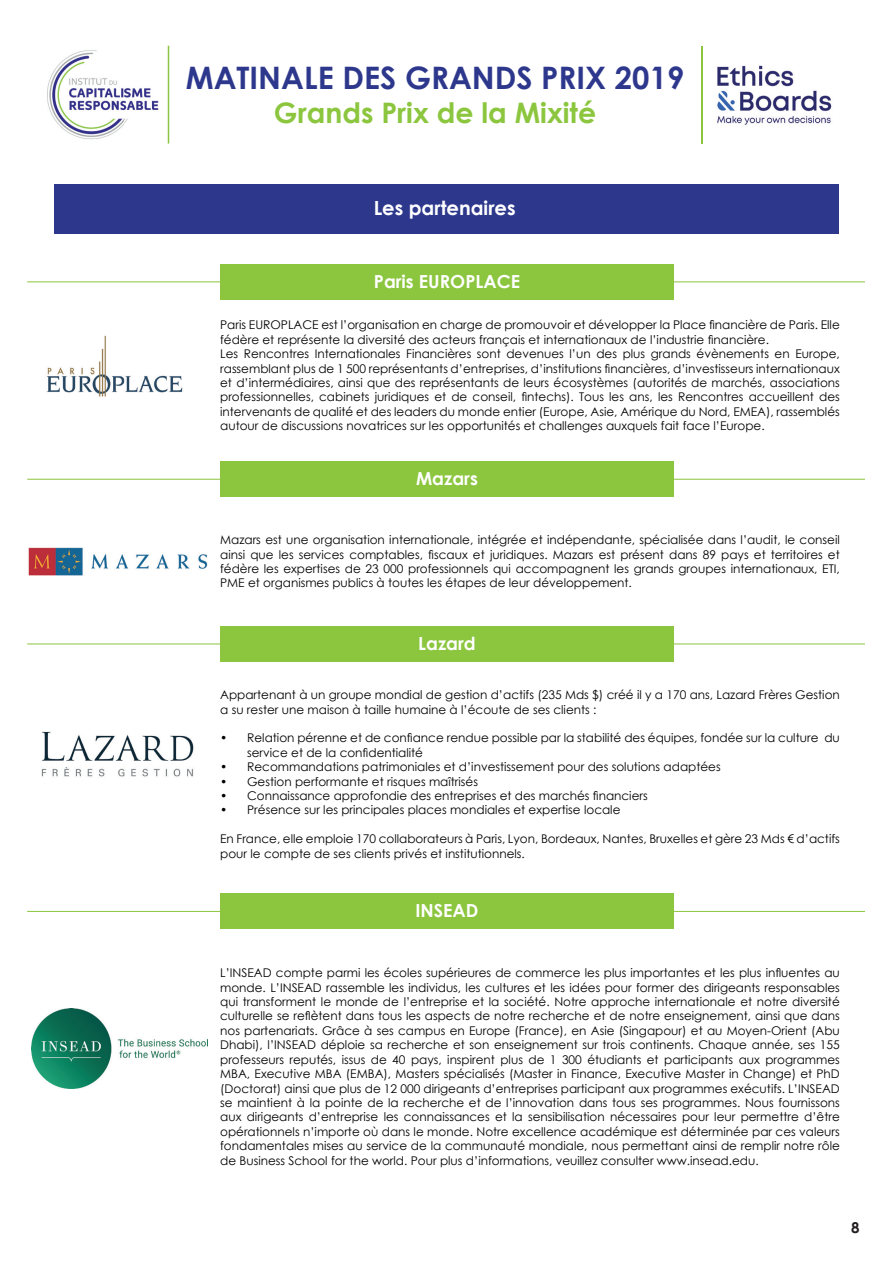
<style>
.page{position:relative;width:893px;height:1263px;background:#fff}
.page>*{position:absolute;margin:0;border:0;box-sizing:border-box;transform-origin:0 0}
.t1{font:700 30.9px "Century Gothic";color:#2d388d}
.t2{font:700 28.2px "Century Gothic";color:#8bc63e}
.t3{font:700 19.5px "Century Gothic";color:#fff}
.t4{font:700 18px "Century Gothic";color:#fff}
.t5{font:700 15px "Century Gothic";color:#231f20}
.t6{font:12px/14.4px "Century Gothic";color:#000001}
</style>
<div class="page">
<img style="left:47px;top:45px;width:121px;height:99px">
<hr style="left:168px;top:46px;width:1px;height:98px;background:#8bc63e">
<hr style="left:702px;top:46px;width:1px;height:98px;background:#8bc63e">
<img style="left:717px;top:65px;width:115px;height:60px">
<div style="left:54px;top:185px;width:785px;height:49px;background:#2d388d"></div>
<hr style="left:27px;top:281px;width:838px;height:1px;background:#8bc63e">
<div style="left:220px;top:264px;width:454px;height:35px;background:#8bc63e"></div>
<hr style="left:27px;top:479px;width:838px;height:1px;background:#8bc63e">
<div style="left:220px;top:461px;width:454px;height:36px;background:#8bc63e"></div>
<hr style="left:27px;top:644px;width:838px;height:1px;background:#8bc63e">
<div style="left:220px;top:626px;width:454px;height:35px;background:#8bc63e"></div>
<hr style="left:27px;top:911px;width:838px;height:1px;background:#8bc63e">
<div style="left:220px;top:893px;width:454px;height:36px;background:#8bc63e"></div>
<img style="left:46px;top:335px;width:137px;height:62px">
<img style="left:28px;top:547px;width:179px;height:28px">
<img style="left:41px;top:731px;width:153px;height:46px">
<img style="left:31px;top:1008px;width:176px;height:80px">
<h1 class="t1" style="left:186px;top:59px;width:500px">MATINALE DES GRANDS PRIX 2019</h1>
<h2 class="t2" style="left:274px;top:95px;width:324px">Grands Prix de la Mixité</h2>
<h3 class="t3" style="left:374px;top:196px;width:143px">Les partenaires</h3>
<h3 class="t4" style="left:374px;top:270px;width:148px">Paris EUROPLACE</h3>
<p class="t6" style="left:220px;top:318px;width:621px">Paris EUROPLACE est l’organisation en charge de promouvoir et développer la Place financière de Paris. Elle fédère et représente la diversité des acteurs français et internationaux de l’industrie financière.<br>Les Rencontres Internationales Financières sont devenues l’un des plus grands évènements en Europe, rassemblant plus de 1 500 représentants d’entreprises, d’institutions financières, d’investisseurs internationaux et d’intermédiaires, ainsi que des représentants de leurs écosystèmes (autorités de marchés, associations professionnelles, cabinets juridiques et de conseil, fintechs). Tous les ans, les Rencontres accueillent des intervenants de qualité et des leaders du monde entier (Europe, Asie, Amérique du Nord, EMEA), rassemblés autour de discussions novatrices sur les opportunités et challenges auxquels fait face l’Europe.</p>
<h3 class="t4" style="left:416px;top:467px;width:63px">Mazars</h3>
<p class="t6" style="left:220px;top:532px;width:621px;text-align:justify">Mazars est une organisation internationale, intégrée et indépendante, spécialisée dans l’audit, le conseil ainsi que les services comptables, fiscaux et juridiques. Mazars est présent dans 89 pays et territoires et fédère les expertises de 23 000 professionnels qui accompagnent les grands groupes internationaux, ETI, PME et organismes publics à toutes les étapes de leur développement.</p>
<h3 class="t4" style="left:418px;top:632px;width:59px">Lazard</h3>
<p class="t6" style="left:220px;top:687px;width:621px">Appartenant à un groupe mondial de gestion d’actifs (235 Mds $) créé il y a 170 ans, Lazard Frères Gestion a su rester une maison à taille humaine à l’écoute de ses clients :</p>
<p class="t6" style="left:247px;top:731px;width:594px;text-indent:-27px">• Relation pérenne et de confiance rendue possible par la stabilité des équipes, fondée sur la culture du service et de la confidentialité</p>
<p class="t6" style="left:220px;top:759px;width:502px">• Recommandations patrimoniales et d’investissement pour des solutions adaptées</p>
<p class="t6" style="left:220px;top:774px;width:259px">• Gestion performante et risques maîtrisés</p>
<p class="t6" style="left:220px;top:788px;width:429px">• Connaissance approfondie des entreprises et des marchés financiers</p>
<p class="t6" style="left:220px;top:803px;width:402px">• Présence sur les principales places mondiales et expertise locale</p>
<p class="t6" style="left:220px;top:831px;width:621px">En France, elle emploie 170 collaborateurs à Paris, Lyon, Bordeaux, Nantes, Bruxelles et gère 23 Mds € d’actifs pour le compte de ses clients privés et institutionnels.</p>
<h3 class="t4" style="left:415px;top:899px;width:64px">INSEAD</h3>
<p class="t6" style="left:220px;top:965px;width:621px;text-align:justify">L’INSEAD compte parmi les écoles supérieures de commerce les plus importantes et les plus influentes au monde. L’INSEAD rassemble les individus, les cultures et les idées pour former des dirigeants responsables qui transforment le monde de l’entreprise et la société. Notre approche internationale et notre diversité culturelle se reflètent dans tous les aspects de notre recherche et de notre enseignement, ainsi que dans nos partenariats. Grâce à ses campus en Europe (France), en Asie (Singapour) et au Moyen-Orient (Abu Dhabi), l’INSEAD déploie sa recherche et son enseignement sur trois continents. Chaque année, ses 155 professeurs reputés, issus de 40 pays, inspirent plus de 1 300 étudiants et participants aux programmes MBA, Executive MBA (EMBA), Masters spécialisés (Master in Finance, Executive Master in Change) et PhD (Doctorat) ainsi que plus de 12 000 dirigeants d’entreprises participant aux programmes exécutifs. L’INSEAD se maintient à la pointe de la recherche et de l’innovation dans tous ses programmes. Nous fournissons aux dirigeants d’entreprise les connaissances et la sensibilisation nécessaires pour leur permettre d’être opérationnels n’importe où dans le monde. Notre excellence académique est déterminée par ces valeurs fondamentales mises au service de la communauté mondiale, nous permettant ainsi de remplir notre rôle de Business School for the world. Pour plus d’informations, veuillez consulter www.insead.edu.</p>
<p class="t5" style="left:851px;top:1218px;width:10px">8</p>
</div>
